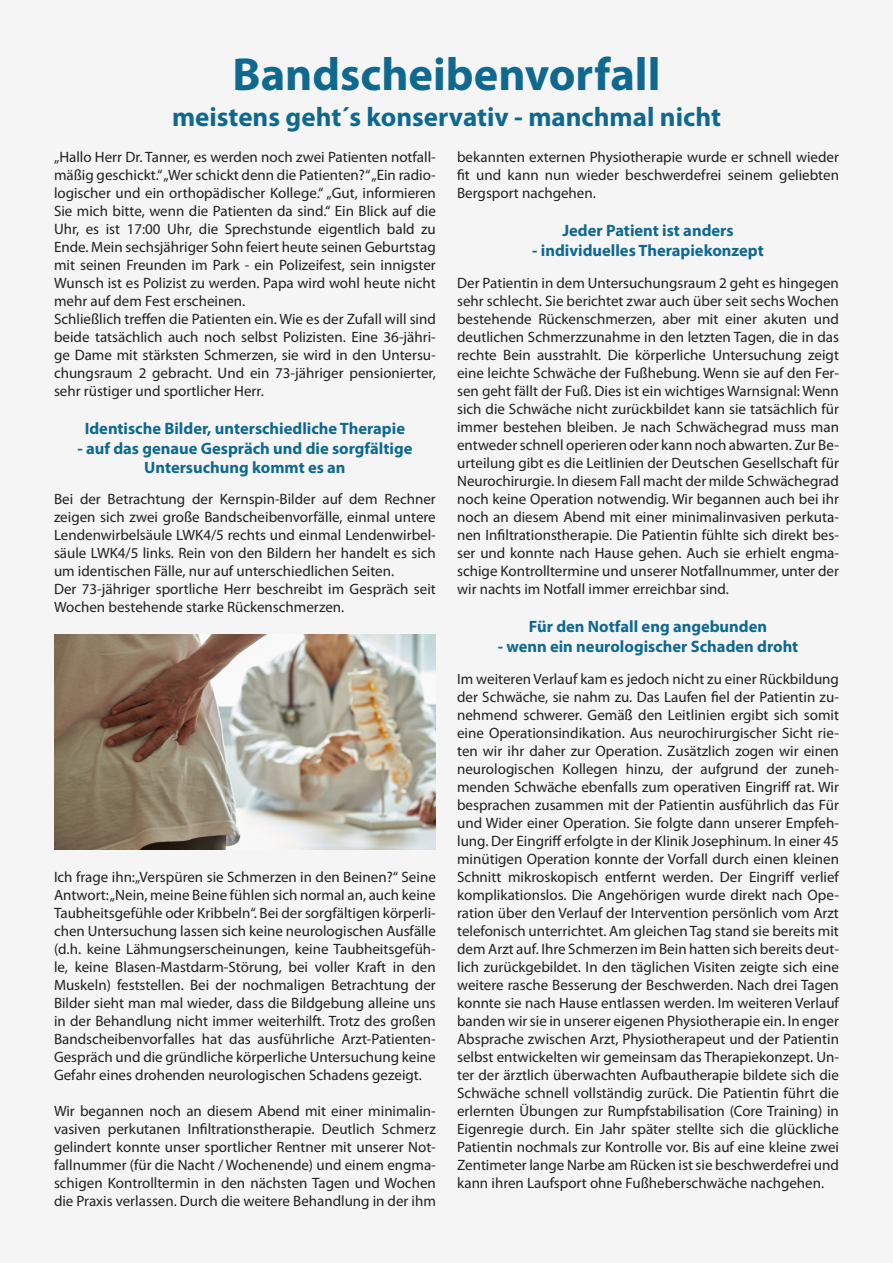
<style>
.page{position:relative;width:893px;height:1263px;background:#f5f5f6}
.page>*{position:absolute;margin:0;border:0;box-sizing:border-box;transform-origin:0 0}
.t1{font:700 46.5px "Myriad Pro";color:#0f698e}
.t2{font:700 27px "Myriad Pro";color:#0f698e}
.ZwischenÜ{font:700 16.5px "Myriad Pro";color:#0f698e}
.t3{font:15px/18px "Myriad Pro";color:#231f20;text-align:justify}
</style>
<div class="page">
<img style="left:54px;top:634px;width:382px;height:215px">
<p class="t1" style="left:232px;top:44px;width:429px">Bandscheibenvorfall</p>
<p class="t2" style="left:172px;top:99px;width:550px">meistens geht´s konservativ - manchmal nicht</p>
<p class="t3" style="left:54px;top:148px;width:383px">„Hallo Herr Dr. Tanner, es werden noch zwei Patienten notfall&shy;mäßig geschickt.“ „Wer schickt denn die Patienten?“ „Ein radio&shy;logischer und ein orthopädischer Kollege.“ „Gut, informieren Sie mich bitte, wenn die Patienten da sind.“ Ein Blick auf die Uhr, es ist 17:00 Uhr, die Sprechstunde eigentlich bald zu Ende. Mein sechsjähriger Sohn feiert heute seinen Geburtstag mit seinen Freunden im Park - ein Polizeifest, sein innigster Wunsch ist es Polizist zu werden. Papa wird wohl heute nicht mehr auf dem Fest erscheinen.</p>
<p class="t3" style="left:54px;top:310px;width:383px">Schließlich treffen die Patienten ein. Wie es der Zufall will sind beide tatsächlich auch noch selbst Polizisten. Eine 36-jähri&shy;ge Dame mit stärksten Schmerzen, sie wird in den Untersu&shy;chungsraum 2 gebracht. Und ein 73-jähriger pensionierter, sehr rüstiger und sportlicher Herr.</p>
<p class="ZwischenÜ" style="left:85px;top:417px;width:322px">Identische Bilder, unterschiedliche Therapie</p>
<p class="ZwischenÜ" style="left:77px;top:437px;width:336px">- auf das genaue Gespräch und die sorgfältige</p>
<p class="ZwischenÜ" style="left:144px;top:457px;width:203px">Untersuchung kommt es an</p>
<p class="t3" style="left:54px;top:490px;width:383px">Bei der Betrachtung der Kernspin-Bilder auf dem Rechner zeigen sich zwei große Bandscheibenvorfälle, einmal untere Lendenwirbelsäule LWK4/5 rechts und einmal Lendenwirbel&shy;säule LWK4/5 links. Rein von den Bildern her handelt es sich um identischen Fälle, nur auf unterschiedlichen Seiten.</p>
<p class="t3" style="left:54px;top:580px;width:383px">Der 73-jähriger sportliche Herr beschreibt im Gespräch seit<br>Wochen bestehende starke Rückenschmerzen.</p>
<p class="t3" style="left:54px;top:868px;width:383px">Ich frage ihn:„Verspüren sie Schmerzen in den Beinen?“ Seine Antwort: „Nein, meine Beine fühlen sich normal an, auch keine Taubheitsgefühle oder Kribbeln“. Bei der sorgfältigen körperli&shy;chen Untersuchung lassen sich keine neurologischen Ausfälle (d.h. keine Lähmungserscheinungen, keine Taubheitsgefüh&shy;le, keine Blasen-Mastdarm-Störung, bei voller Kraft in den Muskeln) feststellen. Bei der nochmaligen Betrachtung der Bilder sieht man mal wieder, dass die Bildgebung alleine uns in der Behandlung nicht immer weiterhilft. Trotz des großen Bandscheibenvorfalles hat das ausführliche Arzt-Patienten-Gespräch und die gründliche körperliche Untersuchung keine Gefahr eines drohenden neurologischen Schadens gezeigt.</p>
<p class="t3" style="left:54px;top:1102px;width:383px">Wir begannen noch an diesem Abend mit einer minimalin&shy;vasiven perkutanen Infiltrationstherapie. Deutlich Schmerz gelindert konnte unser sportlicher Rentner mit unserer Not&shy;fallnummer (für die Nacht / Wochenende) und einem engma&shy;schigen Kontrolltermin in den nächsten Tagen und Wochen die Praxis verlassen. Durch die weitere Behandlung in der ihm</p>
<p class="t3" style="left:457px;top:148px;width:383px">bekannten externen Physiotherapie wurde er schnell wieder fit und kann nun wieder beschwerdefrei seinem geliebten Bergsport nachgehen.</p>
<p class="ZwischenÜ" style="left:562px;top:219px;width:173px">Jeder Patient ist anders</p>
<p class="ZwischenÜ" style="left:532px;top:239px;width:233px">- individuelles Therapiekonzept</p>
<p class="t3" style="left:457px;top:274px;width:383px">Der Patientin in dem Untersuchungsraum 2 geht es hingegen sehr schlecht. Sie berichtet zwar auch über seit sechs Wochen bestehende Rückenschmerzen, aber mit einer akuten und deutlichen Schmerzzunahme in den letzten Tagen, die in das rechte Bein ausstrahlt. Die körperliche Untersuchung zeigt eine leichte Schwäche der Fußhebung. Wenn sie auf den Fer&shy;sen geht fällt der Fuß. Dies ist ein wichtiges Warnsignal: Wenn sich die Schwäche nicht zurückbildet kann sie tatsächlich für immer bestehen bleiben. Je nach Schwächegrad muss man entweder schnell operieren oder kann noch abwarten. Zur Be&shy;urteilung gibt es die Leitlinien der Deutschen Gesellschaft für Neurochirurgie. In diesem Fall macht der milde Schwächegrad noch keine Operation notwendig. Wir begannen auch bei ihr noch an diesem Abend mit einer minimalinvasiven perkuta&shy;nen Infiltrationstherapie. Die Patientin fühlte sich direkt bes&shy;ser und konnte nach Hause gehen. Auch sie erhielt engma&shy;schige Kontrolltermine und unserer Notfallnummer, unter der wir nachts im Notfall immer erreichbar sind.</p>
<p class="ZwischenÜ" style="left:529px;top:615px;width:240px">Für den Notfall eng angebunden</p>
<p class="ZwischenÜ" style="left:498px;top:635px;width:302px">- wenn ein neurologischer Schaden droht</p>
<p class="t3" style="left:457px;top:670px;width:383px">Im weiteren Verlauf kam es jedoch nicht zu einer Rückbildung der Schwäche, sie nahm zu. Das Laufen fiel der Patientin zu&shy;nehmend schwerer. Gemäß den Leitlinien ergibt sich somit eine Operationsindikation. Aus neurochirurgischer Sicht rie&shy;ten wir ihr daher zur Operation. Zusätzlich zogen wir einen neurologischen Kollegen hinzu, der aufgrund der zuneh&shy;menden Schwäche ebenfalls zum operativen Eingriff rat. Wir besprachen zusammen mit der Patientin ausführlich das Für und Wider einer Operation. Sie folgte dann unserer Empfeh&shy;lung. Der Eingriff erfolgte in der Klinik Josephinum. In einer 45 minütigen Operation konnte der Vorfall durch einen kleinen Schnitt mikroskopisch entfernt werden. Der Eingriff verlief komplikationslos. Die Angehörigen wurde direkt nach Ope&shy;ration über den Verlauf der Intervention persönlich vom Arzt telefonisch unterrichtet. Am gleichen Tag stand sie bereits mit dem Arzt auf. Ihre Schmerzen im Bein hatten sich bereits deut&shy;lich zurückgebildet. In den täglichen Visiten zeigte sich eine weitere rasche Besserung der Beschwerden. Nach drei Tagen konnte sie nach Hause entlassen werden. Im weiteren Verlauf banden wir sie in unserer eigenen Physiotherapie ein. In enger Absprache zwischen Arzt, Physiotherapeut und der Patientin selbst entwickelten wir gemeinsam das Therapiekonzept. Un&shy;ter der ärztlich überwachten Aufbautherapie bildete sich die Schwäche schnell vollständig zurück. Die Patientin führt die erlernten Übungen zur Rumpfstabilisation (Core Training) in Eigenregie durch. Ein Jahr später stellte sich die glückliche Patientin nochmals zur Kontrolle vor. Bis auf eine kleine zwei Zentimeter lange Narbe am Rücken ist sie beschwerdefrei und kann ihren Laufsport ohne Fußheberschwäche nachgehen.</p>
</div>
